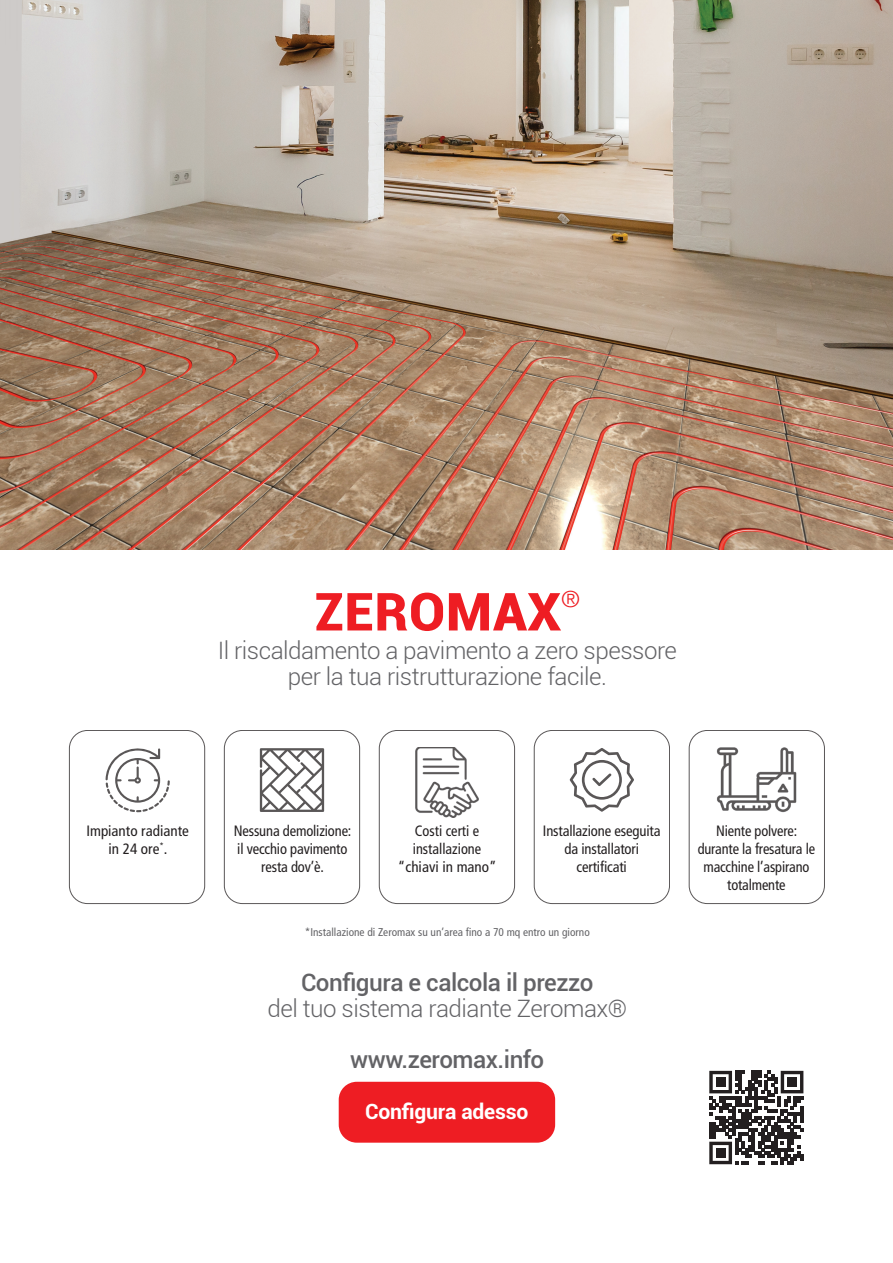
<style>
.page{position:relative;width:893px;height:1263px;background:#fff}
.page>*{position:absolute;margin:0;border:0;box-sizing:border-box;transform-origin:0 0}
.t1{font:900 52.5px "Roboto";letter-spacing:.01em;color:#ee1d23}
.t2{font:300 24px/25.5px "Roboto";letter-spacing:-.02em;color:#636366;text-align:center}
.t3{font:500 24px "Roboto";letter-spacing:-.02em;color:#636366}
.t4{font:300 22.8px "Helvetica Neue";color:#ee1d23}
.t5{font:700 21px "Roboto";letter-spacing:-.01em;color:#fff}
.t6{font:condensed 15px/18px "Frutiger";letter-spacing:-.01em;color:#231f20;text-align:center}
.t7{font:condensed 15px/18px "Frutiger";letter-spacing:-.01em;color:#231f20;text-align:center;scale:.96 1}
.t8{font:condensed 11.25px "Frutiger";color:#636366}
.s1{font-weight:500}
</style>
<div class="page">
<img style="left:0;top:0;width:893px;height:549px">
<svg style="left:106px;top:748px;width:64px;height:64px"></svg>
<div style="left:69px;top:730px;width:136px;height:174px;border:1px solid #231f20;border-radius:18px"></div>
<svg style="left:260px;top:748px;width:64px;height:64px"></svg>
<div style="left:224px;top:730px;width:136px;height:174px;border:1px solid #231f20;border-radius:18px"></div>
<img style="left:415px;top:747px;width:64px;height:70px">
<div style="left:379px;top:730px;width:136px;height:174px;border:1px solid #231f20;border-radius:18px"></div>
<svg style="left:570px;top:748px;width:64px;height:64px"></svg>
<div style="left:534px;top:730px;width:136px;height:174px;border:1px solid #231f20;border-radius:18px"></div>
<img style="left:716px;top:747px;width:81px;height:66px">
<div style="left:689px;top:730px;width:136px;height:174px;border:1px solid #231f20;border-radius:18px"></div>
<div style="left:339px;top:1082px;width:216px;height:61px;background:#ee1d23;border-radius:18px"></div>
<svg style="left:709px;top:1071px;width:94px;height:93px"></svg>
<div style="left:716px;top:1077px;width:9px;height:10px;background:#231f20"></div>
<div style="left:787px;top:1077px;width:10px;height:10px;background:#231f20"></div>
<div style="left:716px;top:1148px;width:9px;height:10px;background:#231f20"></div>
<p class="t1" style="left:315px;top:575px;width:248px">ZEROMAX</p>
<p class="t4" style="left:562px;top:585px;width:20px">®</p>
<p class="t2" style="left:218px;top:637px;width:461px">Il riscaldamento a pavimento a zero spessore per la tua ristrutturazione facile.</p>
<p class="t6" style="left:86px;top:821px;width:104px">Impianto radiante in 24 ore<sup>*</sup>.</p>
<p class="t6" style="left:234px;top:821px;width:119px">Nessuna demolizione: il vecchio pavimento resta dov’è.</p>
<p class="t7" style="left:398px;top:821px;width:104px">Costi certi e installazione “chiavi in mano”</p>
<p class="t6" style="left:543px;top:821px;width:119px">Installazione eseguita da installatori certificati</p>
<p class="t7" style="left:698px;top:821px;width:124px">Niente polvere: durante la fresatura le macchine l’aspirano totalmente</p>
<p class="t8" style="left:305px;top:925px;width:287px">*Installazione di Zeromax su un’area fino a 70 mq entro un giorno</p>
<p class="t2" style="left:267px;top:969px;width:361px"><span class="s1">Configura e calcola il prezzo<br></span>del tuo sistema radiante Zeromax®</p>
<p class="t3" style="left:350px;top:1042px;width:195px">www.zeromax.info</p>
<p class="t5" style="left:365px;top:1096px;width:165px">Configura adesso</p>
</div>
